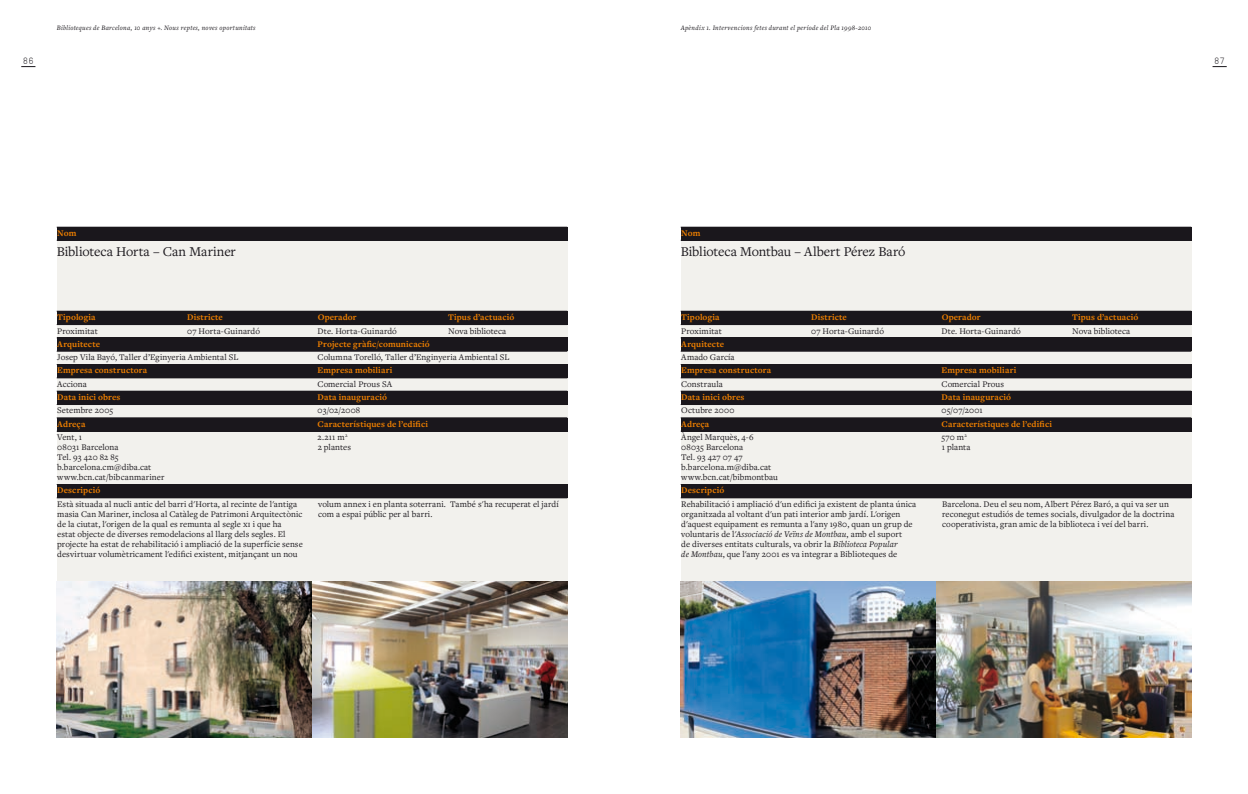
<style>
.page{position:relative;width:1248px;height:794px;background:#fff}
.page>*{position:absolute;margin:0;border:0;box-sizing:border-box;transform-origin:0 0}
.t1{font:14px "Freight Text Pro";letter-spacing:-.005em;color:#1a171c}
.t2{font:9px/10px "Freight Text Pro";letter-spacing:.005em;color:#1a171c}
.t3{font:700 9px "Freight Text Pro";letter-spacing:.015em;color:#ee7f00}
.t4{font:9px "TSTAR Mono Round";color:#1a171c}
.t5{font:italic 7px "Freight Text Pro";letter-spacing:.04em;color:#1a171c}
.s1{font-style:italic}
</style>
<div class="page">
<svg style="left:21px;top:66px;width:14px;height:1px"></svg>
<svg style="left:1212px;top:66px;width:14px;height:1px"></svg>
<div style="left:57px;top:227px;width:510px;height:510px;background:#f2f1ed"></div>
<div style="left:57px;top:227px;width:510px;height:13px;background:#1a171c"></div>
<div style="left:57px;top:311px;width:510px;height:13px;background:#1a171c"></div>
<div style="left:57px;top:338px;width:510px;height:13px;background:#1a171c"></div>
<div style="left:57px;top:364px;width:510px;height:14px;background:#1a171c"></div>
<div style="left:57px;top:391px;width:510px;height:13px;background:#1a171c"></div>
<div style="left:57px;top:418px;width:510px;height:13px;background:#1a171c"></div>
<div style="left:57px;top:484px;width:510px;height:14px;background:#1a171c"></div>
<hr style="left:57px;top:240px;width:510px;height:1px;background:#1a171c">
<hr style="left:57px;top:324px;width:510px;height:1px;background:#1a171c">
<hr style="left:57px;top:351px;width:510px;height:1px;background:#1a171c">
<hr style="left:57px;top:378px;width:510px;height:1px;background:#1a171c">
<hr style="left:57px;top:404px;width:510px;height:1px;background:#1a171c">
<hr style="left:57px;top:431px;width:510px;height:1px;background:#1a171c">
<img style="left:313px;top:581px;width:254px;height:156px">
<img style="left:57px;top:581px;width:254px;height:156px">
<div style="left:680px;top:227px;width:511px;height:510px;background:#f2f1ed"></div>
<div style="left:680px;top:227px;width:511px;height:13px;background:#1a171c"></div>
<div style="left:680px;top:311px;width:511px;height:13px;background:#1a171c"></div>
<div style="left:680px;top:338px;width:511px;height:13px;background:#1a171c"></div>
<div style="left:680px;top:364px;width:511px;height:14px;background:#1a171c"></div>
<div style="left:680px;top:391px;width:511px;height:13px;background:#1a171c"></div>
<div style="left:680px;top:418px;width:511px;height:13px;background:#1a171c"></div>
<div style="left:680px;top:484px;width:511px;height:14px;background:#1a171c"></div>
<hr style="left:680px;top:240px;width:511px;height:1px;background:#1a171c">
<hr style="left:680px;top:324px;width:511px;height:1px;background:#1a171c">
<hr style="left:680px;top:351px;width:511px;height:1px;background:#1a171c">
<hr style="left:680px;top:378px;width:511px;height:1px;background:#1a171c">
<hr style="left:680px;top:404px;width:511px;height:1px;background:#1a171c">
<hr style="left:680px;top:431px;width:511px;height:1px;background:#1a171c">
<img style="left:680px;top:581px;width:511px;height:156px">
<p class="t5" style="left:57px;top:23px;width:200px">Biblioteques de Barcelona, 10 anys +. Nous reptes, noves oportunitats</p>
<p class="t5" style="left:680px;top:23px;width:192px">Apèndix 1. Intervencions fetes durant el període del Pla 1998-2010</p>
<p class="t4" style="left:23px;top:55px;width:12px">86</p>
<p class="t4" style="left:1213px;top:55px;width:12px">87</p>
<p class="t3" style="left:57px;top:227px;width:21px">Nom</p>
<h1 class="t1" style="left:57px;top:242px;width:180px">Biblioteca Horta – Can Mariner</h1>
<p class="t3" style="left:57px;top:311px;width:40px">Tipologia</p>
<p class="t3" style="left:187px;top:311px;width:37px">Districte</p>
<p class="t3" style="left:317px;top:311px;width:40px">Operador</p>
<p class="t3" style="left:448px;top:311px;width:68px">Tipus d’actuació</p>
<p class="t2" style="left:57px;top:325px;width:42px">Proximitat</p>
<p class="t2" style="left:187px;top:325px;width:74px">07 Horta-Guinardó</p>
<p class="t2" style="left:317px;top:325px;width:81px">Dte. Horta-Guinardó</p>
<p class="t2" style="left:448px;top:325px;width:60px">Nova biblioteca</p>
<p class="t3" style="left:57px;top:338px;width:44px">Arquitecte</p>
<p class="t3" style="left:317px;top:338px;width:114px">Projecte gràfic/comunicació</p>
<p class="t2" style="left:57px;top:352px;width:183px">Josep Vila Bayó, Taller d’Eginyeria Ambiental SL</p>
<p class="t2" style="left:317px;top:352px;width:193px">Columna Torelló, Taller d’Enginyeria Ambiental SL</p>
<p class="t3" style="left:57px;top:364px;width:91px">Empresa constructora</p>
<p class="t3" style="left:317px;top:364px;width:76px">Empresa mobiliari</p>
<p class="t2" style="left:57px;top:378px;width:31px">Acciona</p>
<p class="t2" style="left:317px;top:378px;width:76px">Comercial Prous SA</p>
<p class="t3" style="left:57px;top:391px;width:65px">Data inici obres</p>
<p class="t3" style="left:317px;top:391px;width:71px">Data inauguració</p>
<p class="t2" style="left:57px;top:405px;width:58px">Setembre 2005</p>
<p class="t2" style="left:317px;top:405px;width:44px">03/02/2008</p>
<p class="t3" style="left:57px;top:418px;width:30px">Adreça</p>
<p class="t3" style="left:317px;top:418px;width:112px">Característiques de l’edifici</p>
<p class="t2" style="left:57px;top:432px;width:26px">Vent, 1</p>
<p class="t2" style="left:317px;top:432px;width:31px">2.211 m<sup>2</sup></p>
<p class="t2" style="left:57px;top:442px;width:63px">08031 Barcelona</p>
<p class="t2" style="left:317px;top:442px;width:35px">2 plantes</p>
<p class="t2" style="left:57px;top:452px;width:108px">Tel. 93 420 82 85 b.barcelona.cm@diba.cat www.bcn.cat/bibcanmariner</p>
<p class="t3" style="left:57px;top:484px;width:45px">Descripció</p>
<p class="t2" style="left:57px;top:498px;width:247px">Està situada al nucli antic del barri d'Horta, al recinte de l'antiga masia Can Mariner, inclosa al Catàleg de Patrimoni Arquitectònic de la ciutat, l'origen de la qual es remunta al segle XI i que ha<br>estat objecte de diverses remodelacions al llarg dels segles. El projecte ha estat de rehabilitació i ampliació de la superfície sense desvirtuar volumètricament l'edifici existent, mitjançant un nou</p>
<p class="t2" style="left:318px;top:498px;width:242px">volum annex i en planta soterrani. També s'ha recuperat el jardí com a espai públic per al barri.</p>
<p class="t3" style="left:681px;top:227px;width:21px">Nom</p>
<h1 class="t1" style="left:680px;top:242px;width:226px">Biblioteca Montbau – Albert Pérez Baró</h1>
<p class="t3" style="left:681px;top:311px;width:40px">Tipologia</p>
<p class="t3" style="left:811px;top:311px;width:37px">Districte</p>
<p class="t3" style="left:941px;top:311px;width:40px">Operador</p>
<p class="t3" style="left:1071px;top:311px;width:68px">Tipus d’actuació</p>
<p class="t2" style="left:681px;top:325px;width:42px">Proximitat</p>
<p class="t2" style="left:811px;top:325px;width:74px">07 Horta-Guinardó</p>
<p class="t2" style="left:941px;top:325px;width:81px">Dte. Horta-Guinardó</p>
<p class="t2" style="left:1071px;top:325px;width:60px">Nova biblioteca</p>
<p class="t3" style="left:681px;top:338px;width:44px">Arquitecte</p>
<p class="t2" style="left:681px;top:352px;width:55px">Amado García</p>
<p class="t3" style="left:681px;top:364px;width:91px">Empresa constructora</p>
<p class="t3" style="left:941px;top:364px;width:76px">Empresa mobiliari</p>
<p class="t2" style="left:681px;top:378px;width:43px">Constraula</p>
<p class="t2" style="left:941px;top:378px;width:64px">Comercial Prous</p>
<p class="t3" style="left:681px;top:391px;width:65px">Data inici obres</p>
<p class="t3" style="left:941px;top:391px;width:71px">Data inauguració</p>
<p class="t2" style="left:681px;top:405px;width:55px">Octubre 2000</p>
<p class="t2" style="left:941px;top:405px;width:43px">05/07/2001</p>
<p class="t3" style="left:681px;top:418px;width:30px">Adreça</p>
<p class="t3" style="left:941px;top:418px;width:112px">Característiques de l’edifici</p>
<p class="t2" style="left:681px;top:432px;width:74px">Àngel Marquès, 4-6</p>
<p class="t2" style="left:941px;top:432px;width:27px">570 m<sup>2</sup></p>
<p class="t2" style="left:681px;top:442px;width:63px">08035 Barcelona</p>
<p class="t2" style="left:941px;top:442px;width:30px">1 planta</p>
<p class="t2" style="left:681px;top:452px;width:98px">Tel. 93 427 07 47 b.barcelona.m@diba.cat www.bcn.cat/bibmontbau</p>
<p class="t3" style="left:681px;top:484px;width:45px">Descripció</p>
<p class="t2" style="left:681px;top:498px;width:236px">Rehabilitació i ampliació d'un edifici ja existent de planta única organitzada al voltant d'un pati interior amb jardí. L'origen d'aquest equipament es remunta a l'any 1980, quan un grup de voluntaris de l'<span class="s1">Associació de Veïns de Montbau</span>, amb el suport<br>de diverses entitats culturals, va obrir la <span class="s1">Biblioteca Popular<br>de Montbau</span>, que l'any 2001 es va integrar a Biblioteques de</p>
<p class="t2" style="left:942px;top:498px;width:234px">Barcelona. Deu el seu nom, Albert Pérez Baró, a qui va ser un reconegut estudiós de temes socials, divulgador de la doctrina cooperativista, gran amic de la biblioteca i veí del barri.</p>
</div>
